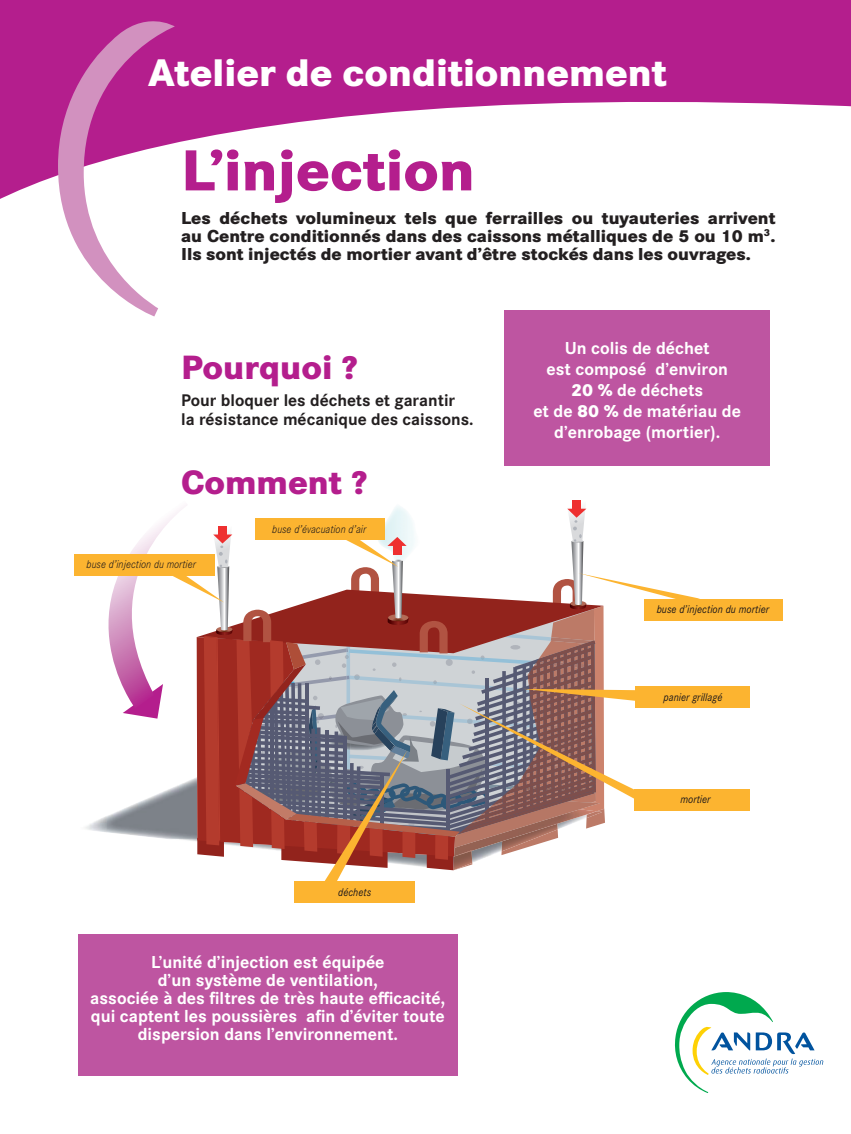
<style>
.page{position:relative;width:851px;height:1134px;background:#fff}
.page>*{position:absolute;margin:0;border:0;box-sizing:border-box;transform-origin:0 0}
.t1{font:800 60px "Corporate S";color:#b41e8d}
.t2{font:800 40px "Corporate S";color:#fff}
.t3{font:800 35px "Corporate S";color:#b41e8d}
.t4{font:700 18px/18px "Corporate S";color:#fff;text-align:center}
.t5{font:800 18px/18px "Corporate S";color:#231f20;text-align:justify}
.t6{font:700 17.5px/18.5px "Corporate S";color:#231f20}
.t7{font:italic 11.55px "Corporate S";letter-spacing:.005em;color:#1a161a;scale:.9 1}
.t8{font:italic 300 11.55px "Corporate S";letter-spacing:.005em;color:#1a161a;scale:.9 1}
.s1{font-weight:800}
</style>
<div class="page">
<svg style="left:0;top:0;width:850px;height:199px;fill:#b41e8d"></svg>
<svg style="left:58px;top:8px;width:117px;height:308px"></svg>
<svg style="left:674px;top:992px;width:149px;height:101px"></svg>
<div style="left:643px;top:599px;width:139px;height:22px;background:#fcb430"></div>
<div style="left:635px;top:686px;width:115px;height:22px;background:#fcb430"></div>
<div style="left:634px;top:788px;width:115px;height:22px;background:#fcb430"></div>
<div style="left:294px;top:881px;width:121px;height:22px;background:#fcb430"></div>
<svg style="left:74px;top:500px;width:626px;height:381px"></svg>
<div style="left:504px;top:310px;width:266px;height:155px;background:#be55a1"></div>
<div style="left:78px;top:934px;width:379px;height:142px;background:#be55a1"></div>
<p class="t2" style="left:148px;top:49px;width:520px">Atelier de conditionnement</p>
<p class="t1" style="left:181px;top:135px;width:295px">L’injection</p>
<p class="t5" style="left:181px;top:209px;width:595px">Les déchets volumineux tels que ferrailles ou tuyauteries arrivent au Centre conditionnés dans des caissons métalliques de 5 ou 10 m<sup>3</sup>.<br>Ils sont injectés de mortier avant d’être stockés dans les ouvrages.</p>
<p class="t3" style="left:181px;top:347px;width:178px">Pourquoi ?</p>
<p class="t6" style="left:181px;top:392px;width:294px">Pour bloquer les déchets et garantir<br>la résistance mécanique des caissons.</p>
<p class="t3" style="left:181px;top:462px;width:188px">Comment ?</p>
<p class="t8" style="left:87px;top:558px;width:123px">buse d’injection du mortier</p>
<p class="t8" style="left:272px;top:522px;width:106px">buse d’évacuation d’air</p>
<p class="t7" style="left:338px;top:886px;width:38px">déchets</p>
<p class="t4" style="left:151px;top:954px;width:235px">L’unité d’injection est équipée</p>
<p class="t4" style="left:158px;top:972px;width:222px">d’un système de ventilation,</p>
<p class="t4" style="left:90px;top:990px;width:356px">associée à des filtres de très haute efficacité, qui captent les poussières afin d’éviter toute dispersion dans l’environnement.</p>
<p class="t4" style="left:564px;top:339px;width:146px">Un colis de déchet</p>
<p class="t4" style="left:546px;top:360px;width:183px">est composé d’environ</p>
<p class="t4" style="left:571px;top:381px;width:133px"><span class="s1">20 %</span> de déchets</p>
<p class="t4" style="left:533px;top:401px;width:209px;line-height:21px">et de <span class="s1">80 %</span> de matériau de d’enrobage (mortier).</p>
<p class="t7" style="left:656px;top:603px;width:126px">buse d’injection du mortier</p>
<p class="t7" style="left:663px;top:690px;width:67px">panier grillagé</p>
<p class="t7" style="left:680px;top:793px;width:35px">mortier</p>
</div>
